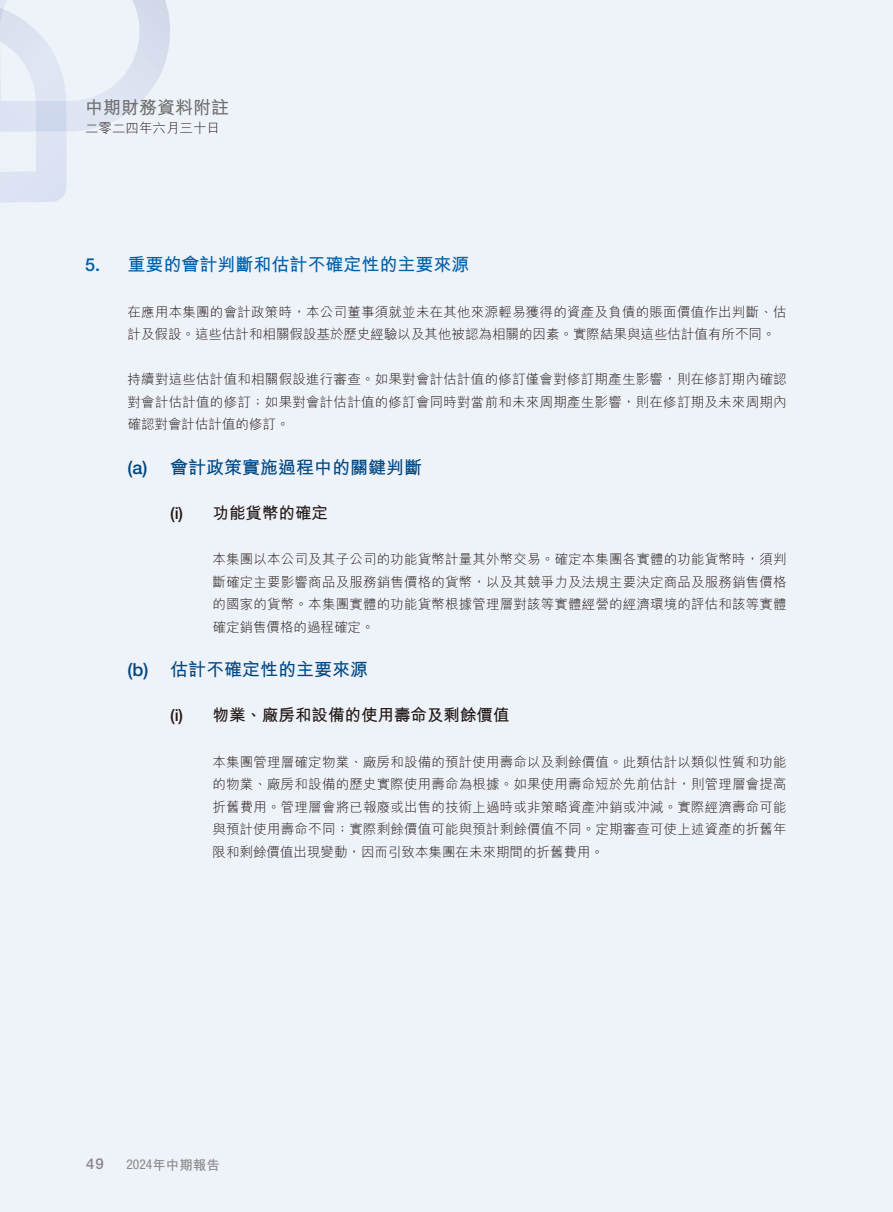
<style>
.page{position:relative;width:893px;height:1212px;background:#fff}
.page>*{position:absolute;margin:0;border:0;box-sizing:border-box;transform-origin:0 0}
.t1{font:18px "M Hei HK Bold E Ten B5 H";color:#004782}
.t2{font:18px "M Hei HK Bold E Ten B5 H";color:#0060a9}
.t3{font:18px "M Hei HK Bold E Ten B5 H";color:#717171}
.t4{font:16.5px "M Hei HK Bold E Ten B5 H";color:#231916}
.t5{font:500 15px "Helvetica Neue LT Std";color:#898989}
.t6{font:13.5px/22.5px "M Hei HK Light E Ten B5 H";letter-spacing:.015em;color:#231916;text-align:justify}
.t7{font:13.5px "M Hei HK Bold E Ten B5 H";color:#898989}
.s1{font-family:"Helvetica Neue LT Std";font-weight:500}
.s2{font-family:"Helvetica Neue LT Std";font-stretch:condensed}
</style>
<div class="page">
<div style="left:0;top:0;width:892px;height:1212px;background:#eef2f9"></div>
<svg style="left:0;top:0;width:170px;height:202px"></svg>
<img style="left:0;top:2px;width:67px;height:130px">
<h1 class="t3" style="left:85px;top:100px;width:146px">中期財務資料附註</h1>
<p class="t6" style="left:85px;top:119px;width:136px">二零二四年六月三十日</p>
<h1 class="t2" style="left:85px;top:258px;width:386px"><span class="s1">5.</span> 重要的會計判斷和估計不確定性的主要來源</h1>
<p class="t6" style="left:128px;top:302px;width:661px">在應用本集團的會計政策時，本公司董事須就並未在其他來源輕易獲得的資產及負債的賬面價值作出判斷、估計及假設。這些估計和相關假設基於歷史經驗以及其他被認為相關的因素。實際結果與這些估計值有所不同。</p>
<p class="t6" style="left:128px;top:370px;width:661px">持續對這些估計值和相關假設進行審查。如果對會計估計值的修訂僅會對修訂期產生影響，則在修訂期內確認對會計估計值的修訂；如果對會計估計值的修訂會同時對當前和未來周期產生影響，則在修訂期及未來周期內確認對會計估計值的修訂。</p>
<h1 class="t1" style="left:128px;top:460px;width:296px"><span class="s1">(a)</span> 會計政策實施過程中的關鍵判斷</h1>
<p class="t4" style="left:170px;top:506px;width:160px"><span class="s1">(i)</span> 功能貨幣的確定</p>
<p class="t6" style="left:213px;top:550px;width:576px">本集團以本公司及其子公司的功能貨幣計量其外幣交易。確定本集團各實體的功能貨幣時，須判斷確定主要影響商品及服務銷售價格的貨幣，以及其競爭力及法規主要決定商品及服務銷售價格的國家的貨幣。本集團實體的功能貨幣根據管理層對該等實體經營的經濟環境的評估和該等實體確定銷售價格的過程確定。</p>
<h1 class="t1" style="left:128px;top:663px;width:242px"><span class="s1">(b)</span> 估計不確定性的主要來源</h1>
<p class="t4" style="left:170px;top:709px;width:341px"><span class="s1">(i)</span> 物業、廠房和設備的使用壽命及剩餘價值</p>
<p class="t6" style="left:213px;top:752px;width:576px">本集團管理層確定物業、廠房和設備的預計使用壽命以及剩餘價值。此類估計以類似性質和功能的物業、廠房和設備的歷史實際使用壽命為根據。如果使用壽命短於先前估計，則管理層會提高折舊費用。管理層會將已報廢或出售的技術上過時或非策略資產沖銷或沖減。實際經濟壽命可能與預計使用壽命不同；實際剩餘價值可能與預計剩餘價值不同。定期審查可使上述資產的折舊年限和剩餘價值出現變動，因而引致本集團在未來期間的折舊費用。</p>
<p class="t5" style="left:86px;top:1158px;width:19px">49</p>
<p class="t7" style="left:126px;top:1160px;width:95px"><span class="s2">2024</span>年中期報告</p>
</div>
